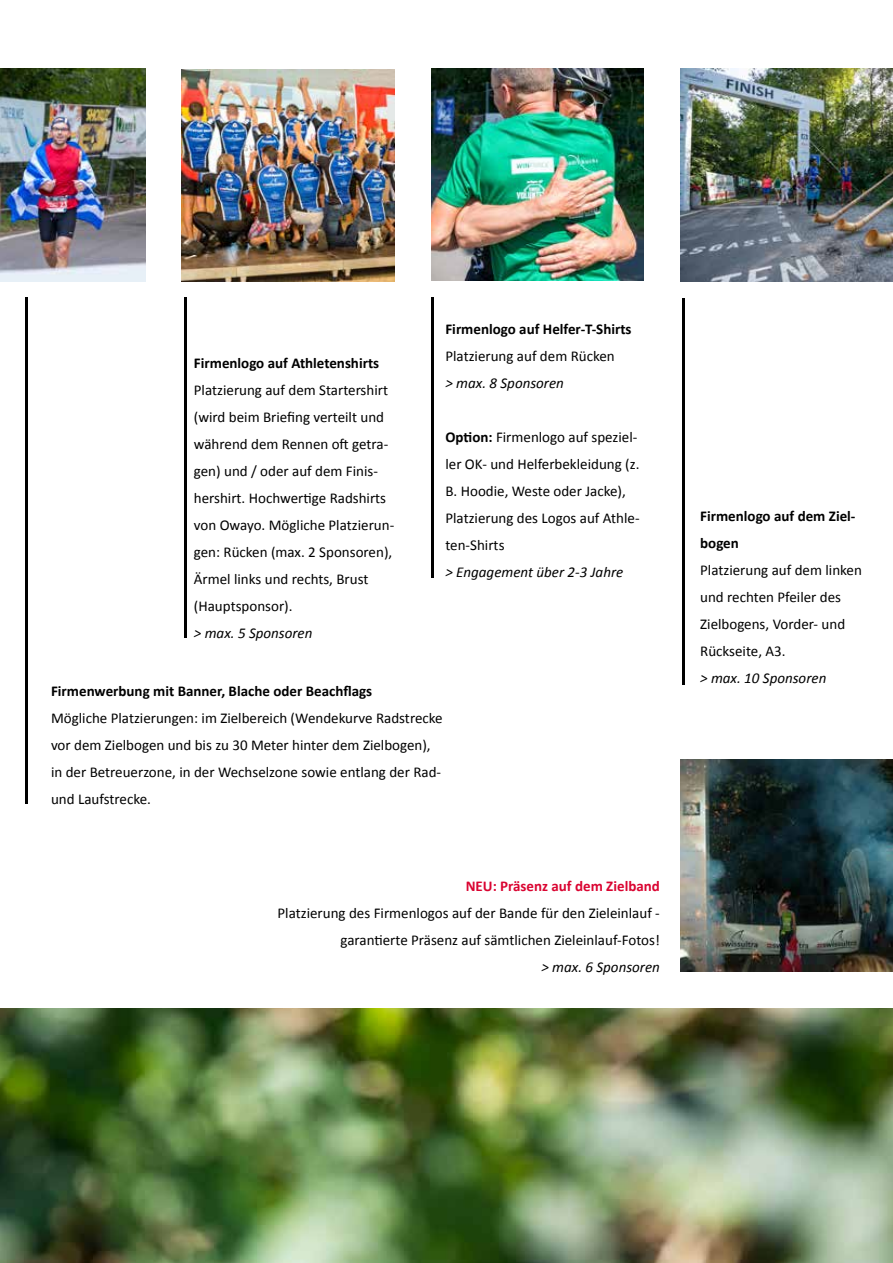
<style>
.page{position:relative;width:893px;height:1263px;background:#fff}
.page>*{position:absolute;margin:0;border:0;box-sizing:border-box;transform-origin:0 0}
.t1{font:15px/27px "Calibri";color:#000}
.t2{font:700 15px/27px "Calibri";color:#000}
.t3{font:italic 15px "Calibri";color:#000}
.t4{font:700 15px "Calibri";color:#da0431}
.s1{font-weight:700}
</style>
<div class="page">
<img style="left:0;top:1008px;width:893px;height:255px">
<img style="left:182px;top:69px;width:212px;height:213px">
<img style="left:431px;top:68px;width:213px;height:213px">
<img style="left:0;top:68px;width:145px;height:213px">
<img style="left:680px;top:69px;width:213px;height:212px">
<hr style="left:26px;top:298px;width:2px;height:506px;background:#000">
<hr style="left:431px;top:297px;width:3px;height:281px;background:#000">
<hr style="left:184px;top:298px;width:3px;height:340px;background:#000">
<hr style="left:682px;top:298px;width:3px;height:387px;background:#000">
<img style="left:680px;top:759px;width:213px;height:213px">
<p class="t2" style="left:194px;top:350px;width:187px">Firmenlogo auf Athletenshirts</p>
<p class="t1" style="left:194px;top:377px;width:202px">Platzierung auf dem Startershirt (wird beim Briefing verteilt und während dem Rennen oft getra&shy;gen) und / oder auf dem Finis&shy;hershirt. Hochwertige Radshirts von Owayo. Mögliche Platzierun&shy;gen: Rücken (max. 2 Sponsoren),<br>Ärmel links und rechts, Brust (Hauptsponsor).</p>
<p class="t3" style="left:194px;top:623px;width:120px">&gt; max. 5 Sponsoren</p>
<p class="t2" style="left:445px;top:316px;width:188px">Firmenlogo auf Helfer-T-Shirts</p>
<p class="t1" style="left:445px;top:343px;width:171px">Platzierung auf dem Rücken</p>
<p class="t3" style="left:445px;top:373px;width:120px">&gt; max. 8 Sponsoren</p>
<p class="t1" style="left:445px;top:424px;width:196px"><span class="s1">Option:</span> Firmenlogo auf speziel&shy;ler OK- und Helferbekleidung (z.<br>B. Hoodie, Weste oder Jacke),<br>Platzierung des Logos auf Athle&shy;ten-Shirts</p>
<p class="t3" style="left:445px;top:562px;width:179px">&gt; Engagement über 2-3 Jahre</p>
<p class="t2" style="left:51px;top:677px;width:323px">Firmenwerbung mit Banner, Blache oder Beachflags</p>
<p class="t1" style="left:51px;top:704px;width:393px">Mögliche Platzierungen: im Zielbereich (Wendekurve Radstrecke vor dem Zielbogen und bis zu 30 Meter hinter dem Zielbogen), in der Betreuerzone, in der Wechselzone sowie entlang der Rad&shy;und Laufstrecke.</p>
<p class="t4" style="left:466px;top:876px;width:196px">NEU: Präsenz auf dem Zielband</p>
<p class="t1" style="left:278px;top:899px;width:384px;text-align:right">Platzierung des Firmenlogos auf der Bande für den Zieleinlauf - garantierte Präsenz auf sämtlichen Zieleinlauf-Fotos!</p>
<p class="t3" style="left:541px;top:956px;width:120px">&gt; max. 6 Sponsoren</p>
<p class="t2" style="left:700px;top:502px;width:157px">Firmenlogo auf dem Ziel&shy;bogen</p>
<p class="t1" style="left:700px;top:556px;width:163px">Platzierung auf dem linken und rechten Pfeiler des<br>Zielbogens, Vorder- und<br>Rückseite, A3.</p>
<p class="t3" style="left:700px;top:667px;width:128px">&gt; max. 10 Sponsoren</p>
</div>
